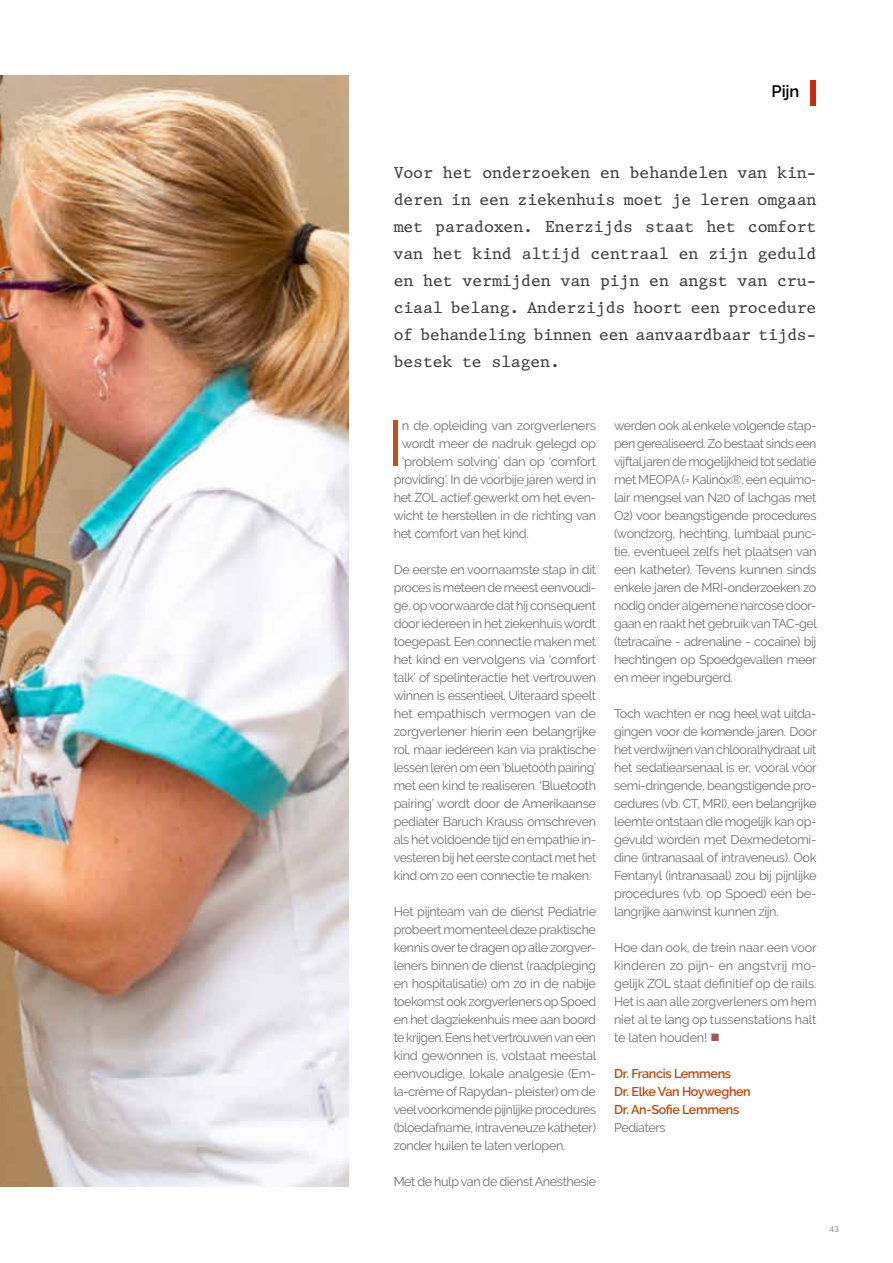
<style>
.page{position:relative;width:893px;height:1263px;background:#fff}
.page>*{position:absolute;margin:0;border:0;box-sizing:border-box;transform-origin:0 0}
.t1{font:63.45px "Raleway";color:#c35113}
.t2{font:16.5px/27px "King";letter-spacing:-.015em;color:#3c3c3b;text-align:justify}
.t3{font:600 16.5px "Raleway";color:#000}
.t4{font:12.75px/18px "Raleway";letter-spacing:-.03em;color:#706f6f;text-align:justify}
.t5{font:600 12.75px/18px "Raleway";letter-spacing:-.03em;color:#b9480e}
.t6{font:8.25px "Raleway";color:#767662}
.s1{color:#a25651}
</style>
<div class="page">
<img style="left:0;top:872px;width:349px;height:314px">
<img style="left:0;top:75px;width:349px;height:797px">
<div style="left:810px;top:80px;width:5px;height:25px;background:#cd290e"></div>
<p class="t3" style="left:771px;top:82px;width:29px">Pijn</p>
<p class="t2" style="left:394px;top:159px;width:424px">Voor het onderzoeken en behandelen van kin&shy;deren in een ziekenhuis moet je leren omgaan met paradoxen. Enerzijds staat het comfort van het kind altijd centraal en zijn geduld en het vermijden van pijn en angst van cru&shy;ciaal belang. Anderzijds hoort een procedure of behandeling binnen een aanvaardbaar tijds&shy;bestek te slagen.</p>
<h1 class="t1" style="left:388px;top:406px;width:17px">I</h1>
<p class="t4" style="left:402px;top:416px;width:196px">n de opleiding van zorgverleners</p>
<p class="t4" style="left:402px;top:434px;width:196px">wordt meer de nadruk gelegd op</p>
<p class="t4" style="left:402px;top:452px;width:196px">‘problem solving’ dan op ‘comfort</p>
<p class="t4" style="left:394px;top:470px;width:204px">providing’. In de voorbije jaren werd in</p>
<p class="t4" style="left:394px;top:488px;width:204px">het ZOL actief gewerkt om het even-</p>
<p class="t4" style="left:394px;top:506px;width:204px">wicht te herstellen in de richting van</p>
<p class="t4" style="left:394px;top:524px;width:137px">het comfort van het kind.</p>
<p class="t4" style="left:394px;top:560px;width:204px">De eerste en voornaamste stap in dit proces is meteen de meest eenvoudi&shy;ge, op voorwaarde dat hij consequent door iedereen in het ziekenhuis wordt toegepast. Een connectie maken met het kind en vervolgens via ‘comfort talk’ of spelinteractie het vertrouwen winnen is essentieel. Uiteraard speelt het empathisch vermogen van de zorgverlener hierin een belangrijke rol, maar iedereen kan via praktische lessen leren om een ‘bluetooth pairing’ met een kind te realiseren. ‘Bluetooth pairing’ wordt door de Amerikaanse pediater Baruch Krauss omschreven als het voldoende tijd en empathie in&shy;vesteren bij het eerste contact met het kind om zo een connectie te maken.</p>
<p class="t4" style="left:394px;top:902px;width:204px">Het pijnteam van de dienst Pediatrie probeert momenteel deze praktische kennis over te dragen op alle zorgver&shy;leners binnen de dienst (raadpleging en hospitalisatie) om zo in de nabije toekomst ook zorgverleners op Spoed en het dagziekenhuis mee aan boord te krijgen. Eens het vertrouwen van een kind gewonnen is, volstaat meestal eenvoudige, lokale analgesie (Em&shy;la-crème of Rapydan- pleister) om de veel voorkomende pijnlijke procedures (bloedafname, intraveneuze katheter) zonder huilen te laten verlopen.</p>
<p class="t4" style="left:394px;top:1172px;width:204px">Met de hulp van de dienst Anesthesie</p>
<p class="t4" style="left:614px;top:416px;width:204px">werden ook al enkele volgende stap&shy;pen gerealiseerd. Zo bestaat sinds een vijftal jaren de mogelijkheid tot sedatie met MEOPA (= Kalinox®, een equimo&shy;lair mengsel van N20 of lachgas met O2) voor beangstigende procedures (wondzorg, hechting, lumbaal punc&shy;tie, eventueel zelfs het plaatsen van een katheter). Tevens kunnen sinds enkele jaren de MRI-onderzoeken zo nodig onder algemene narcose door&shy;gaan en raakt het gebruik van TAC-gel (tetracaïne - adrenaline - cocaïne) bij hechtingen op Spoedgevallen meer en meer ingeburgerd.</p>
<p class="t4" style="left:614px;top:704px;width:204px">Toch wachten er nog heel wat uitda&shy;gingen voor de komende jaren. Door het verdwijnen van chlooralhydraat uit het sedatiearsenaal is er, vooral voor semi-dringende, beangstigende pro&shy;cedures (vb. CT, MRI), een belangrijke leemte ontstaan die mogelijk kan op&shy;gevuld worden met Dexmedetomi&shy;dine (intranasaal of intraveneus). Ook Fentanyl (intranasaal) zou bij pijnlijke procedures (vb. op Spoed) een be&shy;langrijke aanwinst kunnen zijn.</p>
<p class="t4" style="left:614px;top:938px;width:204px">Hoe dan ook, de trein naar een voor kinderen zo pijn- en angstvrij mo&shy;gelijk ZOL staat definitief op de rails.<br>Het is aan alle zorgverleners om hem niet al te lang op tussenstations halt te laten houden! <span class="s1">■</span></p>
<p class="t5" style="left:614px;top:1064px;width:138px">Dr. Francis Lemmens<br>Dr. Elke Van Hoyweghen<br>Dr. An-Sofie Lemmens</p>
<p class="t4" style="left:614px;top:1118px;width:53px">Pediaters</p>
<p class="t6" style="left:829px;top:1224px;width:11px">43</p>
</div>
